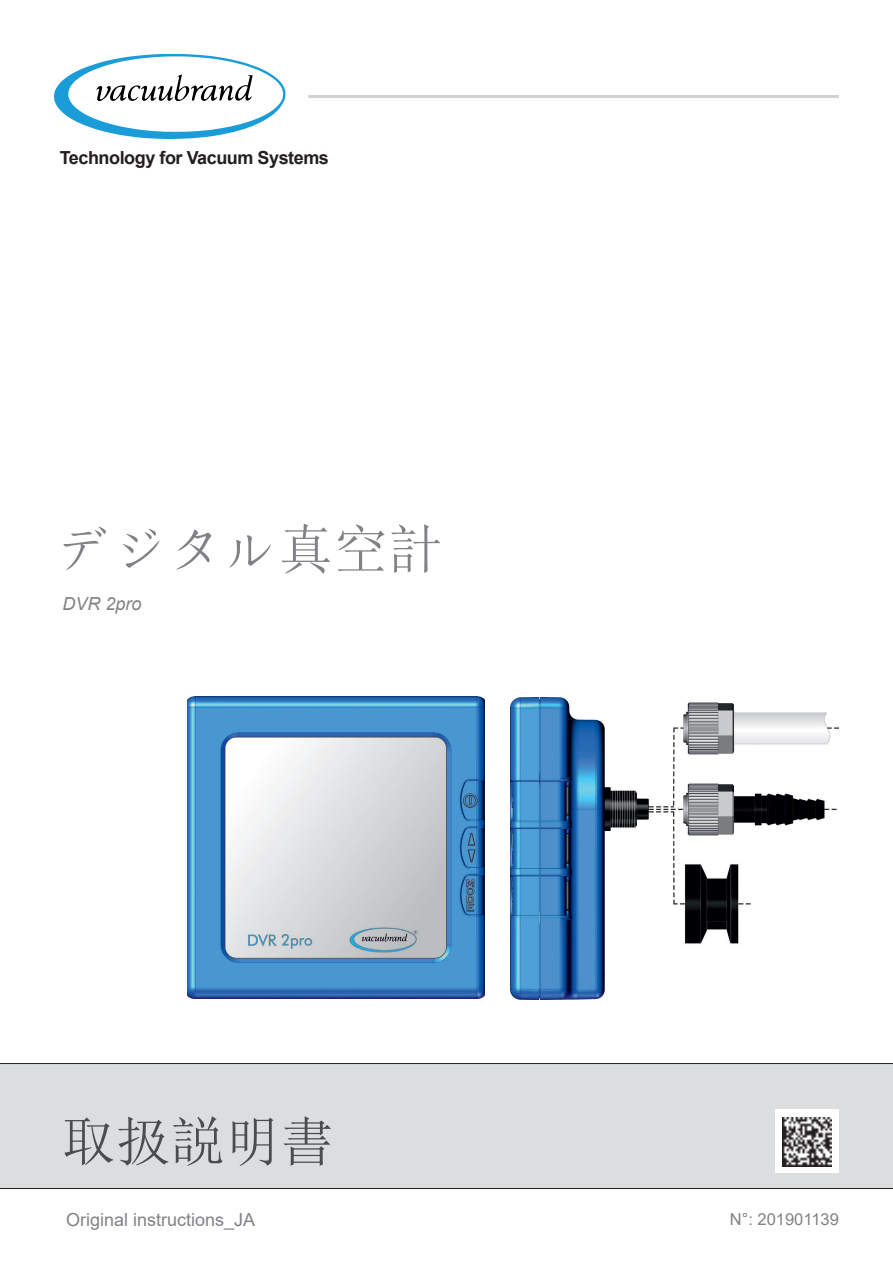
<style>
.page{position:relative;width:893px;height:1263px;background:#fff}
.page>*{position:absolute;margin:0;border:0;box-sizing:border-box;transform-origin:0 0}
.t1{font:54px "Sim Sun";letter-spacing:.02em;color:#808285}
.t2{font:54px "Sim Sun";letter-spacing:.01em;color:#4b4c4d}
.t3{font:700 18px "Arial";letter-spacing:-.025em;color:#231f20}
.t4{font:18px "Arial";color:#808285}
.t5{font:italic 18px "Arial";color:#808285}
.t6{font:16.5px "Arial";color:#808285}
</style>
<div class="page">
<hr style="left:308px;top:95px;width:531px;height:3px;background:#d1d2d4">
<div style="left:0;top:1063px;width:893px;height:126px;background:#dcdddf"></div>
<img style="left:187px;top:696px;width:298px;height:302px">
<img style="left:511px;top:697px;width:328px;height:302px">
<svg style="left:54px;top:54px;width:231px;height:85px"></svg>
<div style="left:775px;top:1109px;width:64px;height:64px;background:#fff"></div>
<img style="left:783px;top:1118px;width:48px;height:49px">
<p class="t3" style="left:60px;top:145px;width:271px">Technology for Vacuum Systems</p>
<h1 class="t1" style="left:58px;top:522px;width:386px">デジタル真空計</h1>
<p class="t5" style="left:63px;top:592px;width:81px">DVR 2pro</p>
<h1 class="t2" style="left:62px;top:1114px;width:274px">取扱説明書</h1>
<p class="t4" style="left:66px;top:1207px;width:191px">Original instructions_JA</p>
<p class="t6" style="left:730px;top:1208px;width:111px">N°: 201901139</p>
</div>
